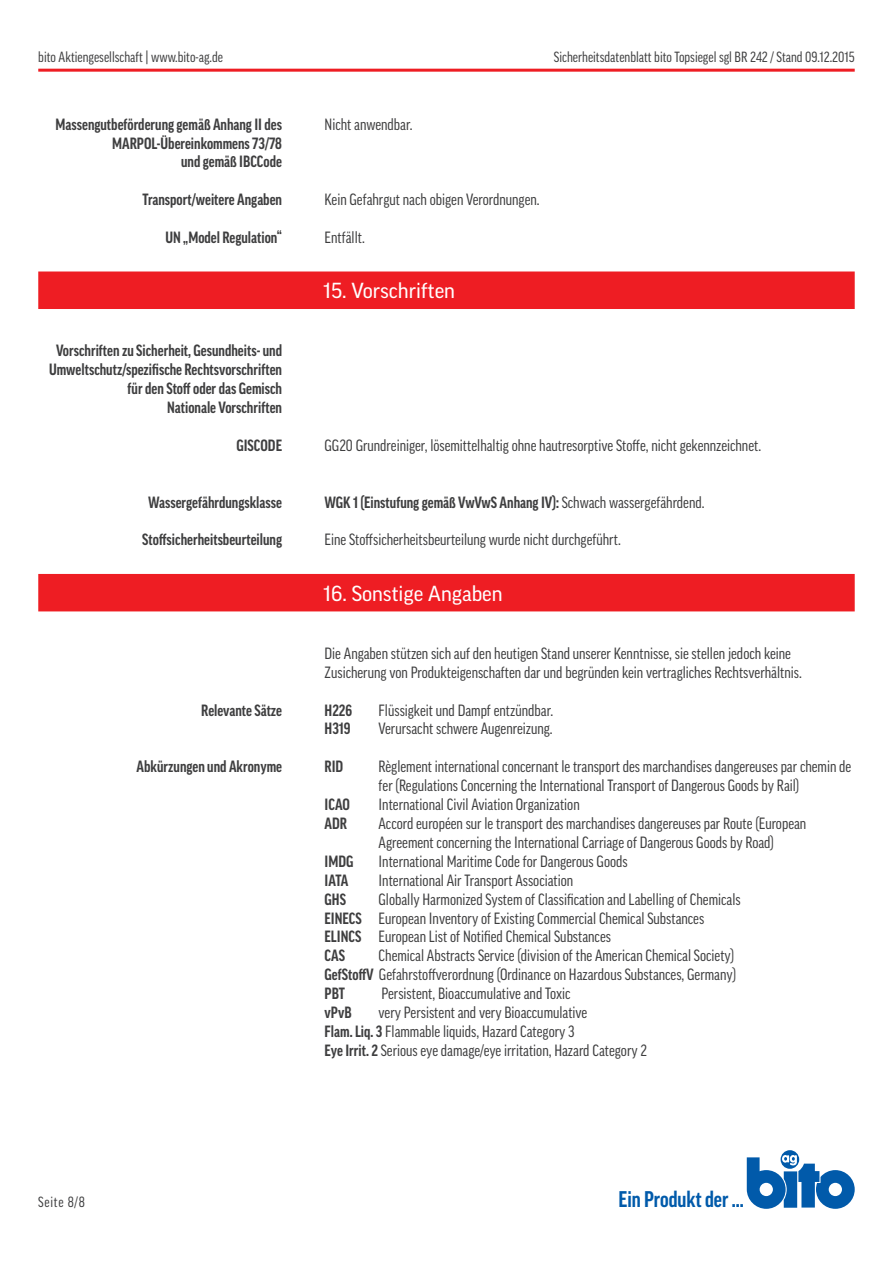
<style>
.page{position:relative;width:893px;height:1263px;background:#fff}
.page>*{position:absolute;margin:0;border:0;box-sizing:border-box;transform-origin:0 0}
.t1{font:700 condensed 21.9px "Good Pro";color:#015aaa}
.roter_Balken{font:21px "Good Pro";color:#fff}
.Inhalt{font:condensed 15.75px/18.9px "Good Pro";color:#3e3e3f}
.Auflistung{font:700 condensed 15.75px/18.9px "Good Pro";color:#3e3e3f;text-align:right}
.Inhalt-2{font:700 condensed 15.75px "Good Pro";color:#3e3e3f}
.Produkt{font:condensed 14.25px "Good Pro";color:#3e3e3f}
.Adresse{font:condensed 14.25px "Good Pro";letter-spacing:.05em;color:#3e3e3f}
.s1{font-weight:400}
.s2{font-weight:700}
</style>
<div class="page">
<hr style="left:38px;top:69px;width:817px;height:3px;background:#ee1d23">
<svg style="left:781px;top:1150px;width:18px;height:19px"></svg>
<svg style="left:747px;top:1155px;width:108px;height:54px"></svg>
<div style="left:38px;top:271px;width:817px;height:38px;background:#ee1d23"></div>
<div style="left:38px;top:574px;width:817px;height:37px;background:#ee1d23"></div>
<p class="Produkt" style="left:38px;top:49px;width:186px">bito Aktiengesellschaft | www.bito-ag.de</p>
<p class="Auflistung" style="left:56px;top:115px;width:228px">Massengutbeförderung gemäß Anhang II des</p>
<p class="Auflistung" style="left:112px;top:133px;width:171px">MARPOL-Übereinkommens 73/78</p>
<p class="Auflistung" style="left:181px;top:152px;width:102px">und gemäß IBCCode</p>
<p class="Auflistung" style="left:143px;top:190px;width:141px">Transport/weitere Angaben</p>
<p class="Auflistung" style="left:165px;top:228px;width:118px">UN „Model Regulation“</p>
<p class="Auflistung" style="left:49px;top:341px;width:234px">Vorschriften zu Sicherheit, Gesundheits- und<br>Umweltschutz/spezifische Rechtsvorschriften für den Stoff oder das Gemisch</p>
<p class="Auflistung" style="left:167px;top:398px;width:116px">Nationale Vorschriften</p>
<p class="Auflistung" style="left:236px;top:436px;width:47px">GISCODE</p>
<p class="Auflistung" style="left:148px;top:493px;width:135px">Wassergefährdungsklasse</p>
<p class="Auflistung" style="left:142px;top:530px;width:141px">Stoffsicherheitsbeurteilung</p>
<p class="Auflistung" style="left:201px;top:700px;width:82px">Relevante Sätze</p>
<p class="Auflistung" style="left:137px;top:757px;width:147px">Abkürzungen und Akronyme</p>
<p class="Inhalt" style="left:325px;top:115px;width:90px">Nicht anwendbar.</p>
<p class="Produkt" style="left:554px;top:49px;width:302px">Sicherheitsdatenblatt bito Topsiegel sgl BR 242 / Stand 09.12.2015</p>
<p class="Inhalt" style="left:325px;top:190px;width:217px">Kein Gefahrgut nach obigen Verordnungen.</p>
<p class="Inhalt" style="left:325px;top:228px;width:42px">Entfällt.</p>
<p class="roter_Balken" style="left:323px;top:279px;width:133px">15. Vorschriften</p>
<p class="Inhalt" style="left:325px;top:436px;width:438px">GG20 Grundreiniger, lösemittelhaltig ohne hautresorptive Stoffe, nicht gekennzeichnet.</p>
<p class="Inhalt-2" style="left:325px;top:493px;width:381px">WGK 1 (Einstufung gemäß VwVwS Anhang IV): <span class="s1">Schwach wassergefährdend.</span></p>
<p class="Inhalt" style="left:325px;top:530px;width:298px">Eine Stoffsicherheitsbeurteilung wurde nicht durchgeführt.</p>
<p class="roter_Balken" style="left:323px;top:581px;width:181px">16. Sonstige Angaben</p>
<p class="Inhalt" style="left:325px;top:644px;width:468px">Die Angaben stützen sich auf den heutigen Stand unserer Kenntnisse, sie stellen jedoch keine</p>
<p class="Inhalt" style="left:325px;top:663px;width:479px">Zusicherung von Produkteigenschaften dar und begründen kein vertragliches Rechtsverhältnis.</p>
<p class="Inhalt-2" style="left:325px;top:701px;width:29px">H226</p>
<p class="Inhalt" style="left:379px;top:700px;width:176px">Flüssigkeit und Dampf entzündbar.</p>
<p class="Inhalt-2" style="left:325px;top:720px;width:27px">H319</p>
<p class="Inhalt" style="left:379px;top:719px;width:176px">Verursacht schwere Augenreizung.</p>
<p class="Inhalt-2" style="left:325px;top:758px;width:20px">RID</p>
<p class="Inhalt" style="left:379px;top:757px;width:474px">Règlement international concernant le transport des marchandises dangereuses par chemin de fer (Regulations Concerning the International Transport of Dangerous Goods by Rail)</p>
<p class="Inhalt-2" style="left:325px;top:796px;width:27px">ICAO</p>
<p class="Inhalt" style="left:379px;top:795px;width:203px">International Civil Aviation Organization</p>
<p class="Inhalt-2" style="left:325px;top:814px;width:24px">ADR</p>
<p class="Inhalt" style="left:379px;top:814px;width:429px">Accord européen sur le transport des marchandises dangereuses par Route (European</p>
<p class="Inhalt" style="left:379px;top:833px;width:397px">Agreement concerning the International Carriage of Dangerous Goods by Road)</p>
<p class="Inhalt-2" style="left:325px;top:852px;width:30px">IMDG</p>
<p class="Inhalt" style="left:379px;top:852px;width:251px">International Maritime Code for Dangerous Goods</p>
<p class="Inhalt-2" style="left:325px;top:871px;width:25px">IATA</p>
<p class="Inhalt" style="left:379px;top:871px;width:196px">International Air Transport Association</p>
<p class="Inhalt-2" style="left:325px;top:890px;width:23px">GHS</p>
<p class="Inhalt" style="left:379px;top:889px;width:364px">Globally Harmonized System of Classification and Labelling of Chemicals</p>
<p class="Inhalt" style="left:325px;top:908px;width:381px"><span class="s2">EINECS</span> European Inventory of Existing Commercial Chemical Substances</p>
<p class="Inhalt" style="left:325px;top:927px;width:288px"><span class="s2">ELINCS</span> European List of Notified Chemical Substances</p>
<p class="Inhalt-2" style="left:325px;top:947px;width:22px">CAS</p>
<p class="Inhalt" style="left:379px;top:946px;width:357px">Chemical Abstracts Service (division of the American Chemical Society)</p>
<p class="Inhalt" style="left:325px;top:965px;width:413px"><span class="s2">GefStoffV</span> Gefahrstoffverordnung (Ordinance on Hazardous Substances, Germany)</p>
<p class="Inhalt-2" style="left:325px;top:985px;width:22px">PBT</p>
<p class="Inhalt" style="left:381px;top:984px;width:191px">Persistent, Bioaccumulative and Toxic</p>
<p class="Inhalt-2" style="left:325px;top:1003px;width:29px">vPvB</p>
<p class="Inhalt" style="left:379px;top:1003px;width:210px">very Persistent and very Bioaccumulative</p>
<p class="Inhalt" style="left:325px;top:1022px;width:252px"><span class="s2">Flam. Liq. 3</span> Flammable liquids, Hazard Category 3</p>
<p class="Inhalt" style="left:325px;top:1041px;width:324px"><span class="s2">Eye Irrit. 2</span> Serious eye damage/eye irritation, Hazard Category 2</p>
<p class="Adresse" style="left:38px;top:1194px;width:48px">Seite 8/8</p>
<h1 class="t1" style="left:618px;top:1187px;width:127px">Ein Produkt der ...</h1>
</div>
